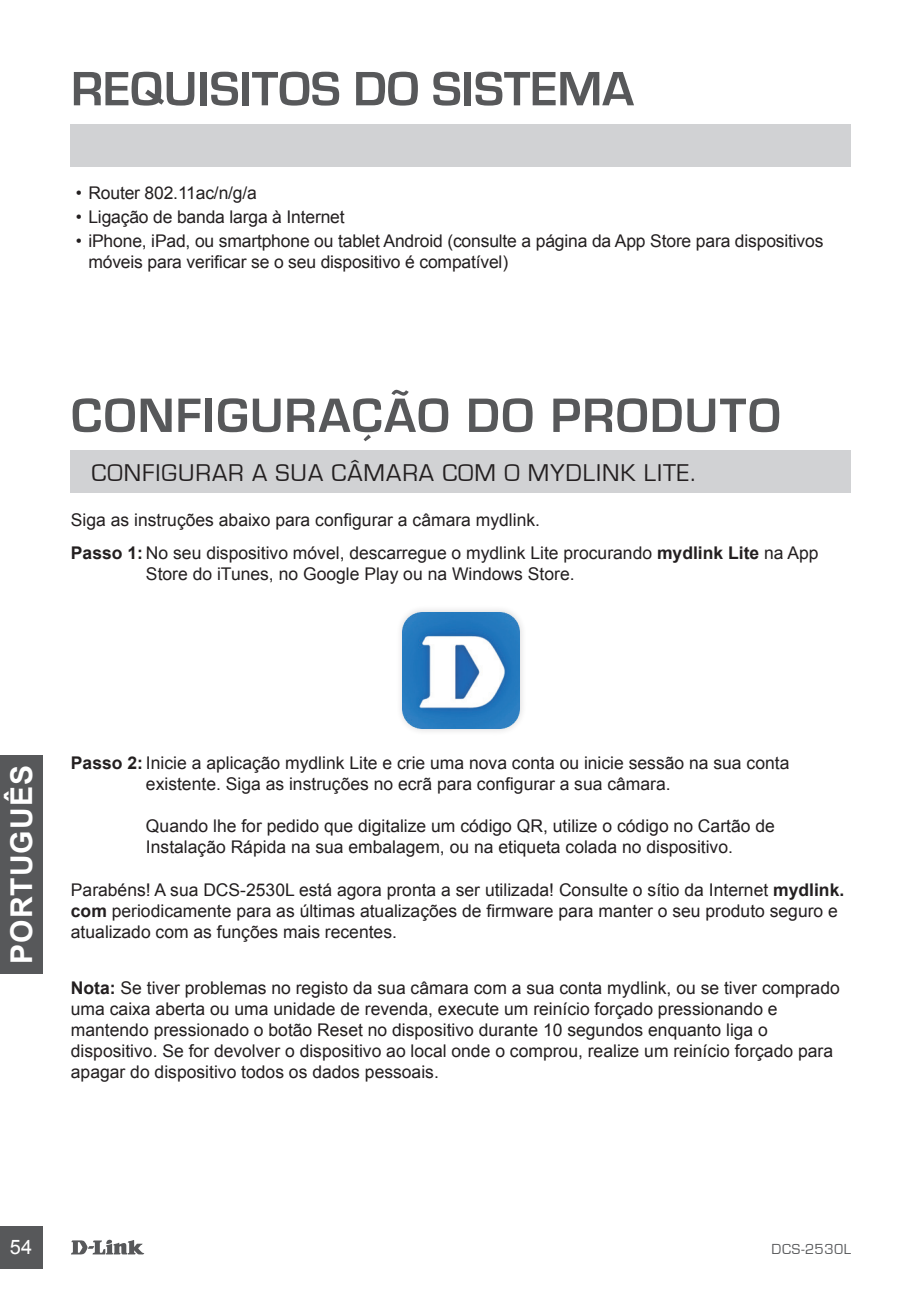
<style>
.page{position:relative;width:922px;height:1297px;background:#fff}
.page>*{position:absolute;margin:0;border:0;box-sizing:border-box;transform-origin:0 0}
.t1{font:700 50px "Eurostile";letter-spacing:.02em;color:#57585a}
.t2{font:700 50px "Eurostile";color:#57585a}
.t3{font:700 30px "Arial";letter-spacing:.035em;color:#fff}
.t4{font:25px "Eurostile";letter-spacing:.04em;color:#231f20}
.t5{font:20px "Arial";color:#fff}
.t6{font:17.5px/21px "Arial";color:#231f20}
.t7{font:15px "Eurostile";letter-spacing:.035em;color:#57585a}
.s1{font-weight:700}
</style>
<div class="page">
<svg style="left:71px;top:1239px;width:73px;height:15px"></svg>
<div style="left:0;top:1226px;width:43px;height:43px;background:#57585a"></div>
<div style="left:0;top:755px;width:43px;height:219px;background:#57585a"></div>
<div style="left:71px;top:124px;width:779px;height:43px;background:#d1d2d4"></div>
<div style="left:396px;top:605px;width:130px;height:131px;background:#231f20;opacity:.2"></div>
<img style="left:403px;top:612px;width:116px;height:116px">
<div style="left:71px;top:450px;width:779px;height:43px;background:#d1d2d4"></div>
<h1 class="t2" style="left:71px;top:62px;width:564px">REQUISITOS DO SISTEMA</h1>
<p class="t6" style="left:76px;top:183px;width:182px">• Router 802.11ac/n/g/a</p>
<p class="t6" style="left:76px;top:207px;width:270px">• Ligação de banda larga à Internet</p>
<p class="t6" style="left:88px;top:230px;width:736px;text-indent:-12px">• iPhone, iPad, ou smartphone ou tablet Android (consulte a página da App Store para dispositivos móveis para verificar se o seu dispositivo é compatível)</p>
<h1 class="t1" style="left:71px;top:388px;width:711px">CONFIGURAÇÃO DO PRODUTO</h1>
<h3 class="t4" style="left:92px;top:460px;width:605px">CONFIGURAR A SUA CÂMARA COM O MYDLINK LITE.</h3>
<p class="t6" style="left:71px;top:509px;width:470px">Siga as instruções abaixo para configurar a câmara mydlink.</p>
<p class="t6" style="left:146px;top:543px;width:674px;text-indent:-75px"><span class="s1">Passo 1:</span> No seu dispositivo móvel, descarregue o mydlink Lite procurando <span class="s1">mydlink Lite</span> na App<br>Store do iTunes, no Google Play ou na Windows Store.</p>
<h2 class="t3" style="left:1px;top:964px;width:200px;rotate:-90deg">PORTUGUÊS</h2>
<p class="t6" style="left:146px;top:752px;width:644px;text-indent:-75px"><span class="s1">Passo 2:</span> Inicie a aplicação mydlink Lite e crie uma nova conta ou inicie sessão na sua conta existente. Siga as instruções no ecrã para configurar a sua câmara.</p>
<p class="t6" style="left:146px;top:815px;width:630px">Quando lhe for pedido que digitalize um código QR, utilize o código no Cartão de<br>Instalação Rápida na sua embalagem, ou na etiqueta colada no dispositivo.</p>
<p class="t6" style="left:71px;top:879px;width:774px">Parabéns! A sua DCS-2530L está agora pronta a ser utilizada! Consulte o sítio da Internet <span class="s1">mydlink. com</span> periodicamente para as últimas atualizações de firmware para manter o seu produto seguro e atualizado com as funções mais recentes.</p>
<p class="t6" style="left:71px;top:977px;width:770px"><span class="s1">Nota:</span> Se tiver problemas no registo da sua câmara com a sua conta mydlink, ou se tiver comprado uma caixa aberta ou uma unidade de revenda, execute um reinício forçado pressionando e mantendo pressionado o botão Reset no dispositivo durante 10 segundos enquanto liga o dispositivo. Se for devolver o dispositivo ao local onde o comprou, realize um reinício forçado para apagar do dispositivo todos os dados pessoais.</p>
<p class="t5" style="left:10px;top:1234px;width:24px">54</p>
<p class="t7" style="left:771px;top:1241px;width:81px">DCS-2530L</p>
</div>
